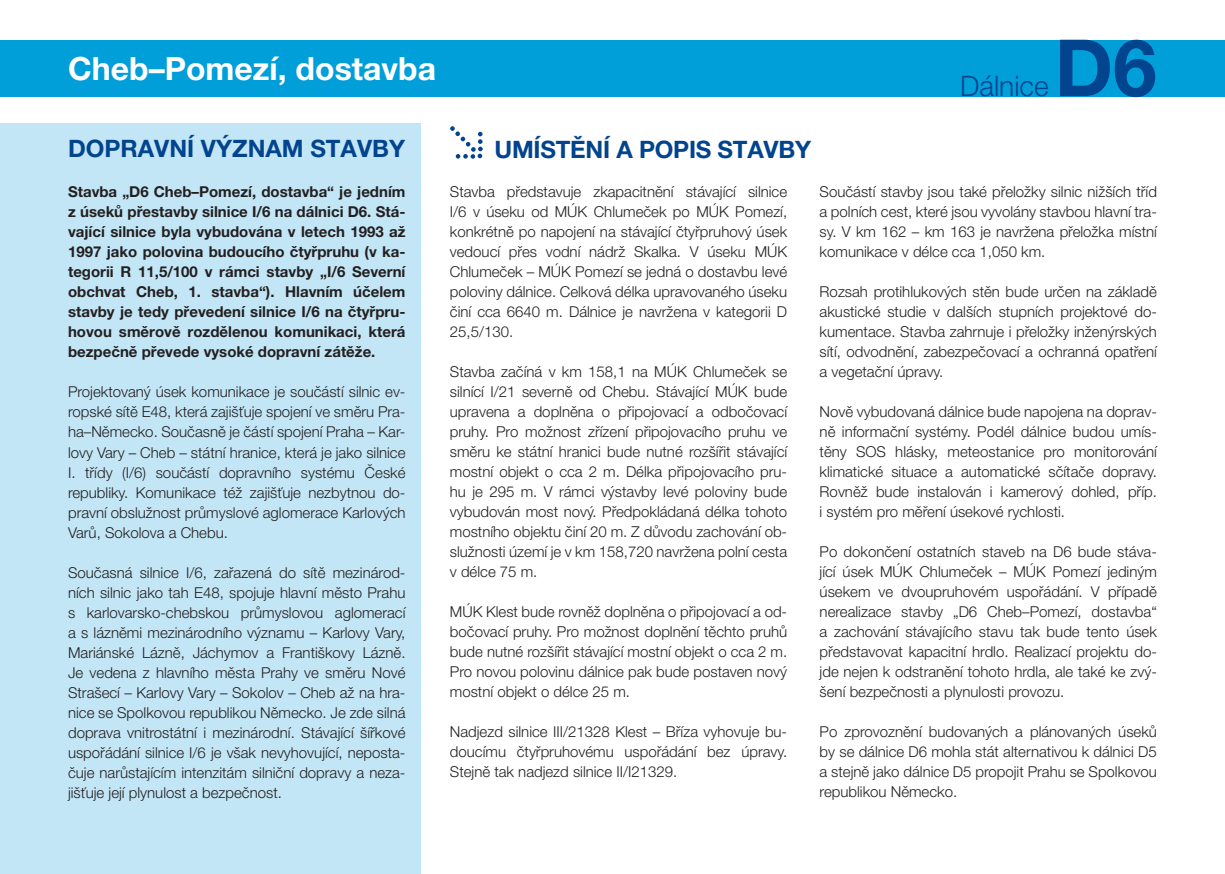
<style>
.page{position:relative;width:1225px;height:874px;background:#fff}
.page>*{position:absolute;margin:0;border:0;box-sizing:border-box;transform-origin:0 0}
.t1{font:700 78.8px "Helvetica Neue LT Pro";color:#02448d}
.t2{font:700 32px "Helvetica Neue LT Pro";color:#fff}
.t3{font:300 28.2px "Helvetica Neue LT Pro";color:#02448d}
.t4{font:700 24px "Helvetica Neue LT Pro";color:#02448d}
.t5{font:300 15px/20px "Helvetica Neue LT Pro";color:#231f20;text-align:justify}
.t6{font:700 15px/20px "Helvetica Neue LT Pro";color:#231f20;text-align:justify}
</style>
<div class="page">
<div style="left:0;top:40px;width:1225px;height:56px;background:#009fda"></div>
<div style="left:0;top:123px;width:421px;height:750px;background:#c3e6f6"></div>
<svg style="left:450px;top:126px;width:33px;height:33px"></svg>
<p class="t2" style="left:68px;top:48px;width:370px">Cheb–Pomezí, dostavba</p>
<p class="t3" style="left:960px;top:69px;width:90px">Dálnice</p>
<p class="t1" style="left:1054px;top:19px;width:104px">D6</p>
<p class="t4" style="left:68px;top:133px;width:338px">DOPRAVNÍ VÝZNAM STAVBY</p>
<p class="t6" style="left:68px;top:181px;width:339px">Stavba „D6 Cheb–Pomezí, dostavba“ je jedním z úseků přestavby silnice I/6 na dálnici D6. Stá&shy;vající silnice byla vybudována v letech 1993 až 1997 jako polovina budoucího čtyřpruhu (v ka&shy;tegorii R 11,5/100 v rámci stavby „I/6 Severní obchvat Cheb, 1. stavba“). Hlavním účelem stavby je tedy převedení silnice I/6 na čtyřpru&shy;hovou směrově rozdělenou komunikaci, která bezpečně převede vysoké dopravní zátěže.</p>
<p class="t5" style="left:68px;top:381px;width:339px">Projektovaný úsek komunikace je součástí silnic ev&shy;ropské sítě E48, která zajišťuje spojení ve směru Pra&shy;ha–Německo. Současně je částí spojení Praha – Kar&shy;lovy Vary – Cheb – státní hranice, která je jako silnice I. třídy (I/6) součástí dopravního systému České republiky. Komunikace též zajišťuje nezbytnou do&shy;pravní obslužnost průmyslové aglomerace Karlových Varů, Sokolova a Chebu.</p>
<p class="t5" style="left:68px;top:561px;width:339px">Současná silnice I/6, zařazená do sítě mezinárod&shy;ních silnic jako tah E48, spojuje hlavní město Prahu s karlovarsko-chebskou průmyslovou aglomerací a s lázněmi mezinárodního významu – Karlovy Vary, Mariánské Lázně, Jáchymov a Františkovy Lázně.<br>Je vedena z hlavního města Prahy ve směru Nové Strašecí – Karlovy Vary – Sokolov – Cheb až na hra&shy;nice se Spolkovou republikou Německo. Je zde silná doprava vnitrostátní i mezinárodní. Stávající šířkové uspořádání silnice I/6 je však nevyhovující, neposta&shy;čuje narůstajícím intenzitám silniční dopravy a neza&shy;jišťuje její plynulost a bezpečnost.</p>
<p class="t4" style="left:494px;top:135px;width:318px">UMÍSTĚNÍ A POPIS STAVBY</p>
<p class="t5" style="left:450px;top:181px;width:339px">Stavba představuje zkapacitnění stávající silnice I/6 v úseku od MÚK Chlumeček po MÚK Pomezí, konkrétně po napojení na stávající čtyřpruhový úsek vedoucí přes vodní nádrž Skalka. V úseku MÚK Chlumeček – MÚK Pomezí se jedná o dostavbu levé poloviny dálnice. Celková délka upravovaného úseku činí cca 6640 m. Dálnice je navržena v kategorii D 25,5/130.</p>
<p class="t5" style="left:450px;top:361px;width:339px">Stavba začíná v km 158,1 na MÚK Chlumeček se silnící I/21 severně od Chebu. Stávající MÚK bude upravena a doplněna o připojovací a odbočovací pruhy. Pro možnost zřízení připojovacího pruhu ve směru ke státní hranici bude nutné rozšířit stávající mostní objekt o cca 2 m. Délka připojovacího pru&shy;hu je 295 m. V rámci výstavby levé poloviny bude vybudován most nový. Předpokládaná délka tohoto mostního objektu činí 20 m. Z důvodu zachování ob&shy;služnosti území je v km 158,720 navržena polní cesta v délce 75 m.</p>
<p class="t5" style="left:450px;top:601px;width:339px">MÚK Klest bude rovněž doplněna o připojovací a od&shy;bočovací pruhy. Pro možnost doplnění těchto pruhů bude nutné rozšířit stávající mostní objekt o cca 2 m.<br>Pro novou polovinu dálnice pak bude postaven nový mostní objekt o délce 25 m.</p>
<p class="t5" style="left:450px;top:721px;width:339px">Nadjezd silnice III/21328 Klest – Bříza vyhovuje bu&shy;doucímu čtyřpruhovému uspořádání bez úpravy.<br>Stejně tak nadjezd silnice II/I21329.</p>
<p class="t5" style="left:819px;top:181px;width:339px">Součástí stavby jsou také přeložky silnic nižších tříd a polních cest, které jsou vyvolány stavbou hlavní tra&shy;sy. V km 162 – km 163 je navržena přeložka místní komunikace v délce cca 1,050 km.</p>
<p class="t5" style="left:819px;top:281px;width:339px">Rozsah protihlukových stěn bude určen na základě akustické studie v dalších stupních projektové do&shy;kumentace. Stavba zahrnuje i přeložky inženýrských sítí, odvodnění, zabezpečovací a ochranná opatření a vegetační úpravy.</p>
<p class="t5" style="left:819px;top:401px;width:339px">Nově vybudovaná dálnice bude napojena na doprav&shy;ně informační systémy. Podél dálnice budou umís&shy;těny SOS hlásky, meteostanice pro monitorování klimatické situace a automatické sčítače dopravy.<br>Rovněž bude instalován i kamerový dohled, příp. i systém pro měření úsekové rychlosti.</p>
<p class="t5" style="left:819px;top:541px;width:339px">Po dokončení ostatních staveb na D6 bude stáva&shy;jící úsek MÚK Chlumeček – MÚK Pomezí jediným úsekem ve dvoupruhovém uspořádání. V případě nerealizace stavby „D6 Cheb–Pomezí, dostavba“ a zachování stávajícího stavu tak bude tento úsek představovat kapacitní hrdlo. Realizací projektu do&shy;jde nejen k odstranění tohoto hrdla, ale také ke zvý&shy;šení bezpečnosti a plynulosti provozu.</p>
<p class="t5" style="left:819px;top:721px;width:339px">Po zprovoznění budovaných a plánovaných úseků by se dálnice D6 mohla stát alternativou k dálnici D5 a stejně jako dálnice D5 propojit Prahu se Spolkovou republikou Německo.</p>
</div>
